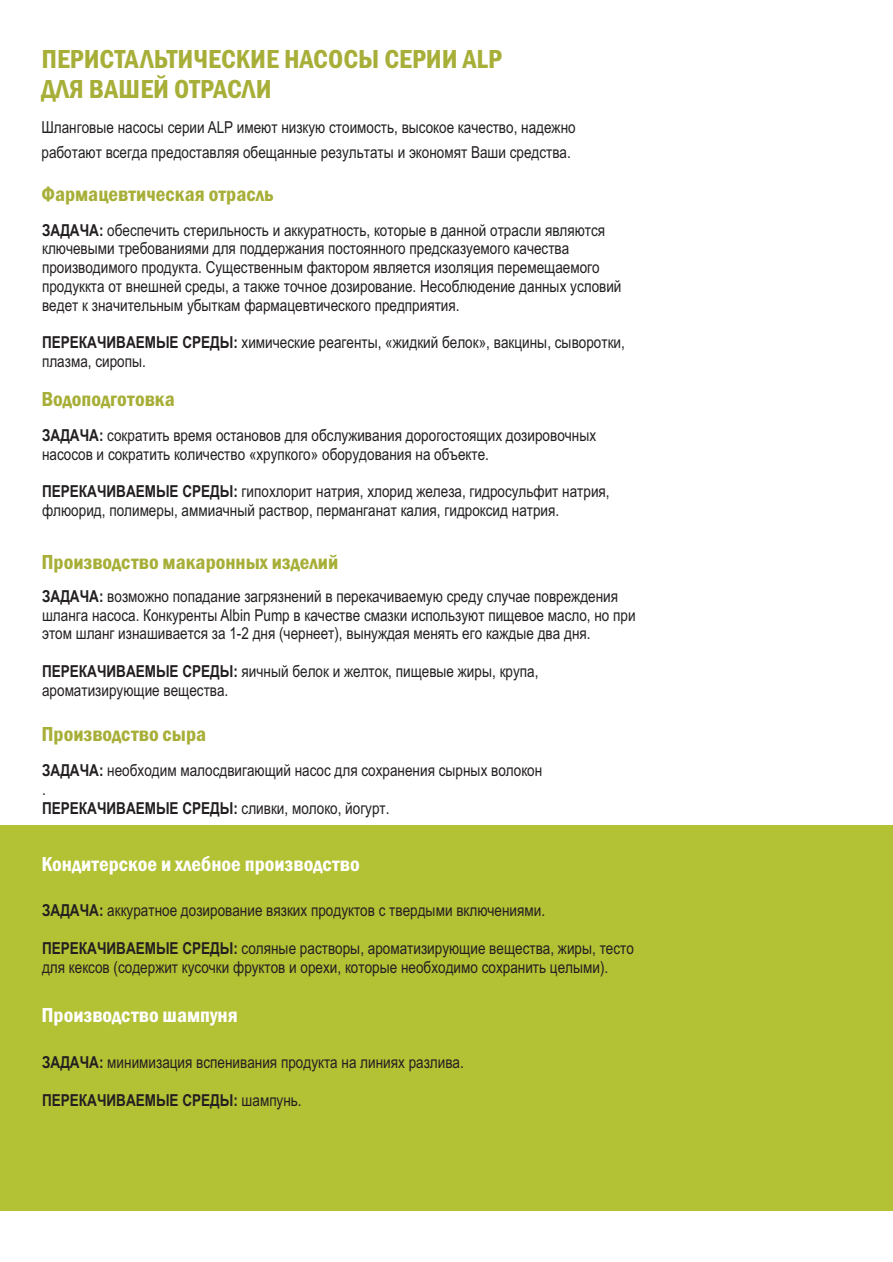
<style>
.page{position:relative;width:893px;height:1262px;background:#fff}
.page>*{position:absolute;margin:0;border:0;box-sizing:border-box;transform-origin:0 0}
.t1{font:600 condensed 27px/30.6px "Franklin Gothic";color:#a7af38}
.t2{font:600 condensed 21px "Franklin Gothic";color:#a7af38}
.t3{font:600 condensed 21px "Franklin Gothic";color:#fff}
.t4{font:16.5px/18.8px "Arial Narrow";color:#231f20}
.t5{font:700 16.5px "Arial Narrow";color:#231f20}
.s1{font-weight:700}
.s2{font-weight:400}
</style>
<div class="page">
<div style="left:0;top:826px;width:892px;height:384px;background:#b3c135"></div>
<h1 class="t1" style="left:41px;top:45px;width:462px">ПЕРИСТАЛЬТИЧЕСКИЕ НАСОСЫ СЕРИИ ALP<br>ДЛЯ ВАШЕЙ ОТРАСЛИ</h1>
<p class="t4" style="left:41px;top:116px;width:535px;line-height:25.2px">Шланговые насосы серии ALP имеют низкую стоимость, высокое качество, надежно работают всегда предоставляя обещанные результаты и экономят Ваши средства.</p>
<p class="t2" style="left:41px;top:186px;width:233px">Фармацевтическая отрасль</p>
<p class="t4" style="left:42px;top:222px;width:581px"><span class="s1">ЗАДАЧА:</span> обеспечить стерильность и аккуратность, которые в данной отрасли являются ключевыми требованиями для поддержания постоянного предсказуемого качества производимого продукта. Существенным фактором является изоляция перемещаемого продуккта от внешней среды, а также точное дозирование. Несоблюдение данных условий ведет к значительным убыткам фармацевтического предприятия.</p>
<p class="t4" style="left:42px;top:334px;width:584px"><span class="s1">ПЕРЕКАЧИВАЕМЫЕ СРЕДЫ:</span> химические реагенты, «жидкий белок», вакцины, сыворотки, плазма, сиропы.</p>
<p class="t2" style="left:41px;top:392px;width:135px">Водоподготовка</p>
<p class="t4" style="left:42px;top:427px;width:555px"><span class="s1">ЗАДАЧА:</span> сократить время остановов для обслуживания дорогостоящих дозировочных насосов и сократить количество «хрупкого» оборудования на объекте.</p>
<p class="t4" style="left:42px;top:483px;width:569px"><span class="s1">ПЕРЕКАЧИВАЕМЫЕ СРЕДЫ:</span> гипохлорит натрия, хлорид железа, гидросульфит натрия, флюорид, полимеры, аммиачный раствор, перманганат калия, гидроксид натрия.</p>
<p class="t2" style="left:41px;top:554px;width:298px">Производство макаронных изделий</p>
<p class="t4" style="left:42px;top:588px;width:595px"><span class="s1">ЗАДАЧА:</span> возможно попадание загрязнений в перекачиваемую среду случае повреждения шланга насоса. Конкуренты Albin Pump в качестве смазки используют пищевое масло, но при этом шланг изнашивается за 1-2 дня (чернеет), вынуждая менять его каждые два дня.</p>
<p class="t4" style="left:42px;top:663px;width:498px"><span class="s1">ПЕРЕКАЧИВАЕМЫЕ СРЕДЫ:</span> яичный белок и желток, пищевые жиры, крупа, ароматизирующие вещества.</p>
<p class="t2" style="left:41px;top:726px;width:166px">Производство сыра</p>
<p class="t4" style="left:42px;top:762px;width:501px"><span class="s1">ЗАДАЧА:</span> необходим малосдвигающий насос для сохранения сырных волокон .<br><span class="s1">ПЕРЕКАЧИВАЕМЫЕ СРЕДЫ:</span> сливки, молоко, йогурт.</p>
<p class="t3" style="left:41px;top:856px;width:320px">Кондитерское и хлебное производство</p>
<p class="t4" style="left:42px;top:902px;width:504px"><span class="s1">ЗАДАЧА:</span> аккуратное дозирование вязких продуктов с твердыми включениями.</p>
<p class="t4" style="left:42px;top:940px;width:593px"><span class="s1">ПЕРЕКАЧИВАЕМЫЕ СРЕДЫ:</span> соляные растворы, ароматизирующие вещества, жиры, тесто для кексов (содержит кусочки фруктов и орехи, которые необходимо сохранить целыми).</p>
<p class="t3" style="left:41px;top:1007px;width:198px">Производство шампуня</p>
<p class="t4" style="left:42px;top:1054px;width:423px"><span class="s1">ЗАДАЧА:</span> минимизация вспенивания продукта на линиях разлива.</p>
<p class="t5" style="left:42px;top:1093px;width:261px">ПЕРЕКАЧИВАЕМЫЕ СРЕДЫ: <span class="s2">шампунь.</span></p>
</div>
